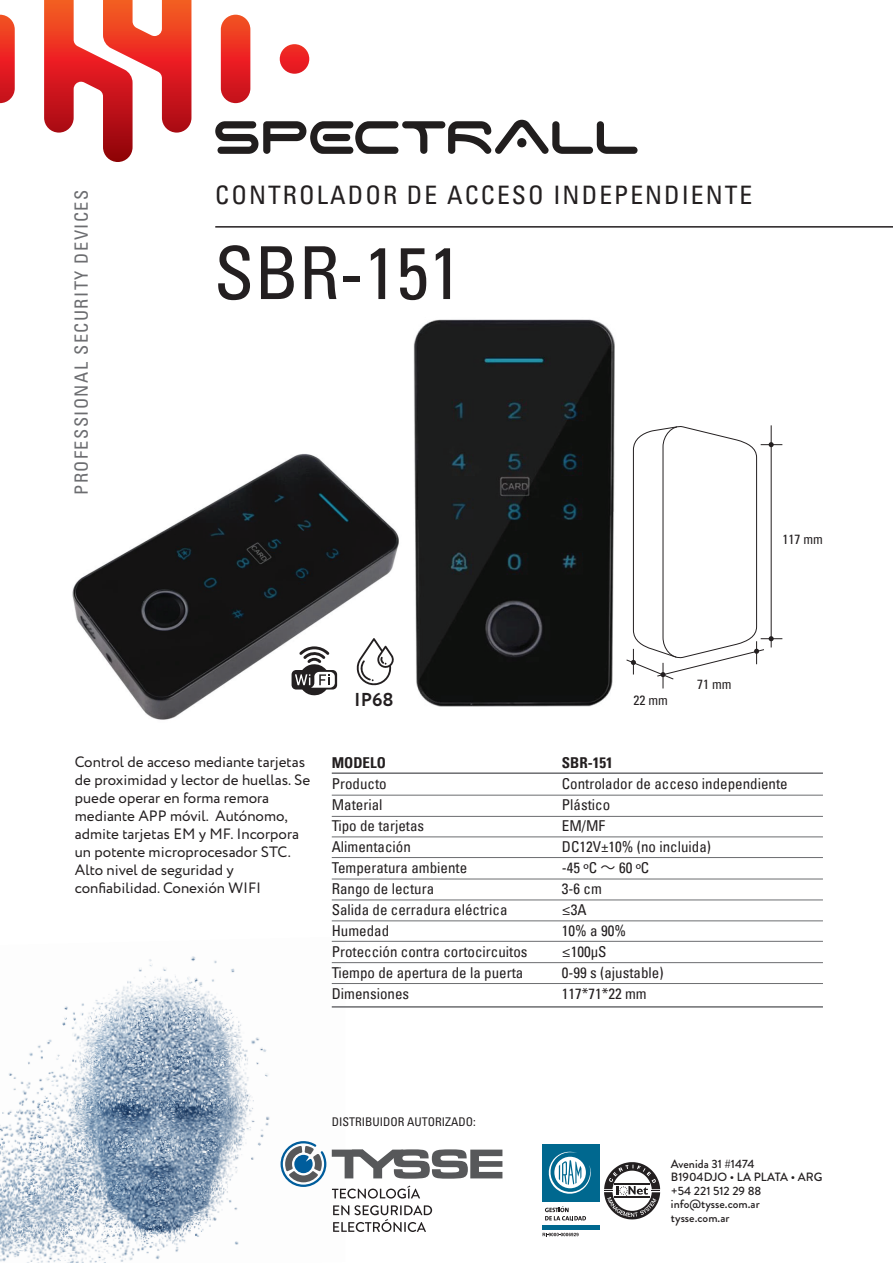
<style>
.page{position:relative;width:893px;height:1263px;background:#fff}
.page>*{position:absolute;margin:0;border:0;box-sizing:border-box;transform-origin:0 0}
.t1{font:condensed 73.05px "Univers LT";color:#231f20}
.t2{font:condensed 25.5px "Univers LT";letter-spacing:.08em;color:#231f20}
.t3{font:700 18.75px "Circe";color:#231f20}
.t4{font:condensed 18.3px "Univers LT";letter-spacing:.08em;color:#6c6d70}
.t5{font:condensed 15px "Univers LT";color:#231f20}
.t6{font:15px/18px "Circe";color:#231f20}
.t7{font:700 condensed 15px "Univers LT";color:#231f20}
.t8{font:condensed 13.5px "Univers LT";color:#231f20}
.t9{font:500 12px/13.5px "Brandon Grotesque";color:#231f20}
.t10{font:condensed 12px "Univers LT";color:#231f20}
.s1{font-family:"Myriad Pro";font-stretch:normal}
.s2{font-family:"Koz Go Pr 6 N";font-stretch:normal}
</style>
<div class="page">
<img style="left:0;top:940px;width:345px;height:323px">
<svg style="left:280px;top:44px;width:29px;height:30px"></svg>
<div style="left:221px;top:15px;width:29px;height:88px;background:linear-gradient(to bottom,#fb4b25,#cd081e);border-radius:15px"></div>
<svg style="left:0;top:15px;width:15px;height:88px"></svg>
<svg style="left:44px;top:0;width:147px;height:162px"></svg>
<svg style="left:215px;top:120px;width:422px;height:34px"></svg>
<hr style="left:215px;top:226px;width:678px;height:2px;background:#231f20">
<svg style="left:332px;top:1149px;width:170px;height:30px"></svg>
<svg style="left:280px;top:1141px;width:46px;height:46px"></svg>
<svg style="left:332px;top:1185px;width:88px;height:13px"></svg>
<svg style="left:333px;top:1205px;width:99px;height:27px"></svg>
<div style="left:542px;top:1144px;width:57px;height:57px;background:#00688f"></div>
<div style="left:542px;top:1225px;width:57px;height:5px;background:#00688f"></div>
<svg style="left:548px;top:1151px;width:43px;height:43px"></svg>
<svg style="left:545px;top:1206px;width:41px;height:14px"></svg>
<svg style="left:543px;top:1233px;width:36px;height:3px"></svg>
<svg style="left:604px;top:1162px;width:56px;height:57px"></svg>
<hr style="left:332px;top:772px;width:491px;height:2px;background:#6c6d70">
<hr style="left:332px;top:795px;width:491px;height:1px;background:#6c6d70">
<hr style="left:332px;top:816px;width:491px;height:1px;background:#6c6d70">
<hr style="left:332px;top:836px;width:491px;height:1px;background:#6c6d70">
<hr style="left:332px;top:857px;width:491px;height:1px;background:#6c6d70">
<hr style="left:332px;top:1006px;width:491px;height:2px;background:#6c6d70">
<hr style="left:332px;top:879px;width:491px;height:1px;background:#6c6d70">
<hr style="left:332px;top:899px;width:491px;height:1px;background:#6c6d70">
<hr style="left:332px;top:920px;width:491px;height:1px;background:#6c6d70">
<hr style="left:332px;top:962px;width:491px;height:1px;background:#6c6d70">
<hr style="left:332px;top:983px;width:491px;height:1px;background:#6c6d70">
<hr style="left:332px;top:941px;width:491px;height:1px;background:#6c6d70">
<img style="left:413px;top:319px;width:202px;height:388px">
<img style="left:72px;top:385px;width:348px;height:335px">
<svg style="left:626px;top:425px;width:156px;height:263px"></svg>
<p class="t4" style="left:70px;top:495px;width:307px;rotate:-90deg">PROFESSIONAL SECURITY DEVICES</p>
<h2 class="t2" style="left:215px;top:179px;width:539px">CONTROLADOR DE ACCESO INDEPENDIENTE</h2>
<h1 class="t1" style="left:214px;top:227px;width:249px">SBR-151</h1>
<p class="t8" style="left:782px;top:530px;width:42px">117 mm</p>
<p class="t3" style="left:354px;top:687px;width:41px">IP68</p>
<p class="t8" style="left:633px;top:692px;width:36px">22 mm</p>
<p class="t8" style="left:697px;top:676px;width:36px">71 mm</p>
<p class="t6" style="left:75px;top:753px;width:237px">Control de acceso mediante tarjetas de proximidad y lector de huellas. Se puede operar en forma remora mediante APP móvil. Autónomo, admite tarjetas EM y MF. Incorpora un potente microprocesador STC.<br>Alto nivel de seguridad y confiabilidad. Conexión WIFI</p>
<p class="t7" style="left:332px;top:754px;width:56px">MODELO</p>
<p class="t7" style="left:562px;top:754px;width:52px">SBR-151</p>
<p class="t5" style="left:332px;top:774px;width:57px">Producto</p>
<p class="t5" style="left:562px;top:774px;width:227px">Controlador de acceso independiente</p>
<p class="t5" style="left:332px;top:795px;width:52px">Material</p>
<p class="t5" style="left:562px;top:795px;width:50px">Plástico</p>
<p class="t5" style="left:332px;top:816px;width:94px">Tipo de tarjetas</p>
<p class="t5" style="left:562px;top:816px;width:45px">EM/MF</p>
<p class="t5" style="left:332px;top:837px;width:81px">Alimentación</p>
<p class="t5" style="left:562px;top:837px;width:151px">DC12V±10% (no incluida)</p>
<p class="t5" style="left:332px;top:858px;width:137px">Temperatura ambiente</p>
<p class="t5" style="left:562px;top:858px;width:89px">-45 <span class="s1">º</span>C <span class="s2">～</span> 60 <span class="s1">º</span>C</p>
<p class="t5" style="left:332px;top:879px;width:104px">Rango de lectura</p>
<p class="t5" style="left:562px;top:879px;width:41px">3-6 cm</p>
<p class="t5" style="left:332px;top:900px;width:177px">Salida de cerradura eléctrica</p>
<p class="t5" style="left:562px;top:900px;width:26px"><span class="s1">≤</span>3A</p>
<p class="t5" style="left:332px;top:921px;width:59px">Humedad</p>
<p class="t5" style="left:562px;top:921px;width:66px">10% a 90%</p>
<p class="t5" style="left:332px;top:942px;width:197px">Protección contra cortocircuitos</p>
<p class="t5" style="left:562px;top:942px;width:46px"><span class="s1">≤</span>100µS</p>
<p class="t5" style="left:332px;top:963px;width:193px">Tiempo de apertura de la puerta</p>
<p class="t5" style="left:562px;top:963px;width:103px">0-99 s (ajustable)</p>
<p class="t5" style="left:332px;top:984px;width:79px">Dimensiones</p>
<p class="t5" style="left:562px;top:984px;width:86px">117*71*22 mm</p>
<p class="t10" style="left:332px;top:1114px;width:146px">DISTRIBUIDOR AUTORIZADO:</p>
<p class="t9" style="left:671px;top:1157px;width:153px">Avenida 31 #1474<br>B1904DJO • LA PLATA • ARG +54 221 512 29 88 info@tysse.com.ar<br>tysse.com.ar</p>
</div>
